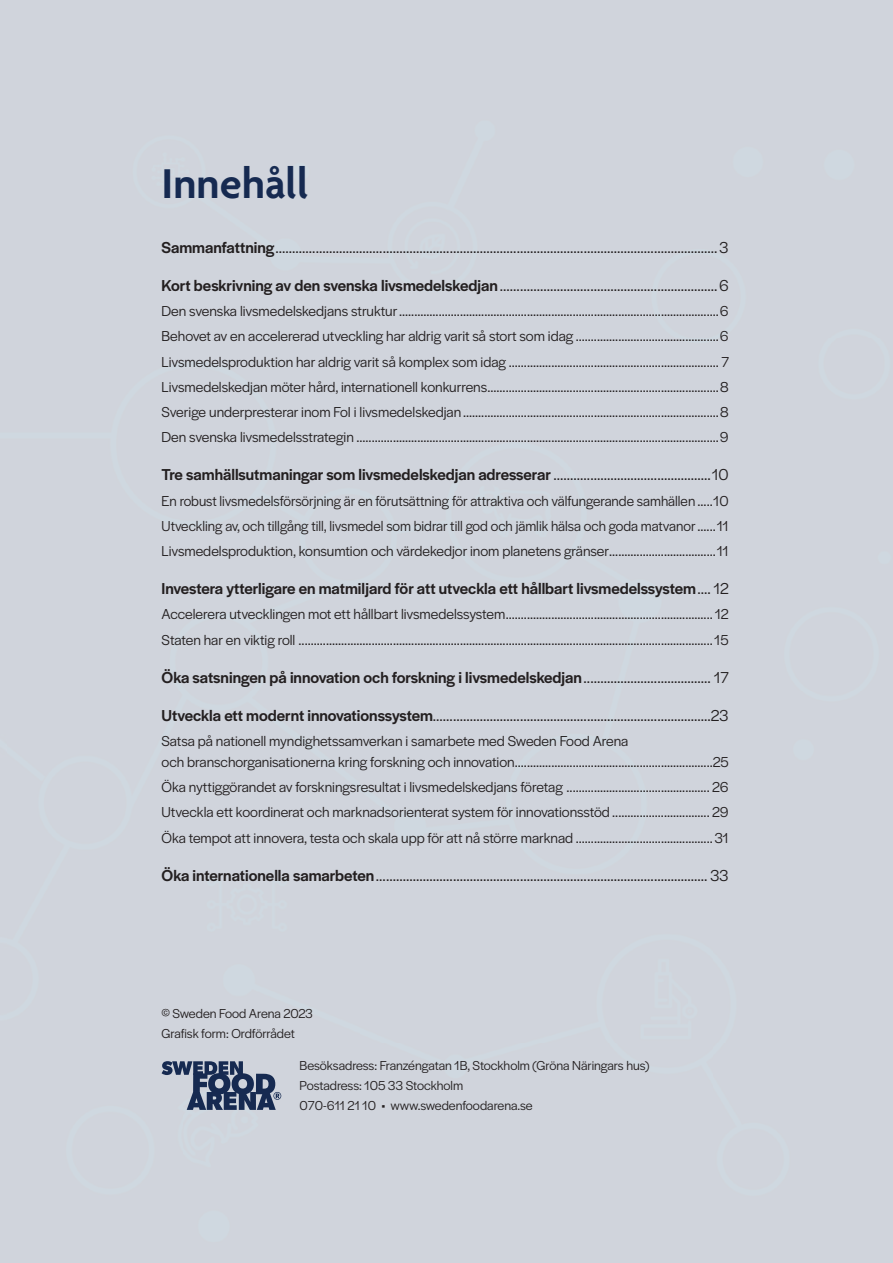
<style>
.page{position:relative;width:893px;height:1263px;background:#fff}
.page>*{position:absolute;margin:0;border:0;box-sizing:border-box;transform-origin:0 0}
.t1{font:600 45px "Agenda";color:#162a51}
.t2{font:16.5px "Halyard Display";color:#231f20}
.t3{font:500 16.5px "Halyard Display";color:#231f20}
.t4{font:15px/25.2px "Halyard Display";color:#231f20;text-align:justify}
.t5{font:13.5px/19.8px "Halyard Display";letter-spacing:-.005em;color:#231f20}
.s1{font-weight:500}
.s2{font-weight:400}
</style>
<div class="page">
<svg style="left:162px;top:1061px;width:119px;height:49px;background:#707c94"></svg>
<h1 class="t1" style="left:162px;top:161px;width:148px">Innehåll</h1>
<p class="t2" style="left:162px;top:239px;width:569px"><span class="s1">Sammanfattning</span> ....................................................................................................................................3</p>
<p class="t2" style="left:162px;top:277px;width:569px"><span class="s1">Kort beskrivning av den svenska livsmedelskedjan</span> .................................................................6</p>
<p class="t4" style="left:162px;top:299px;width:569px">Den svenska livsmedelskedjans struktur .........................................................................................................6<br>Behovet av en accelererad utveckling har aldrig varit så stort som idag ...............................................6<br>Livsmedelsproduktion har aldrig varit så komplex som idag ..................................................................... 7<br>Livsmedelskedjan möter hård, internationell konkurrens ............................................................................8<br>Sverige underpresterar inom FoI i livsmedelskedjan ....................................................................................8<br>Den svenska livsmedelsstrategin .......................................................................................................................9</p>
<p class="t3" style="left:162px;top:466px;width:569px">Tre samhällsutmaningar som livsmedelskedjan adresserar <span class="s2">...............................................10</span></p>
<p class="t4" style="left:162px;top:488px;width:569px">En robust livsmedelsförsörjning är en förutsättning för attraktiva och välfungerande samhällen .....10<br>Utveckling av, och tillgång till, livsmedel som bidrar till god och jämlik hälsa och goda matvanor ......11<br>Livsmedelsproduktion, konsumtion och värdekedjor inom planetens gränser ...................................11</p>
<p class="t3" style="left:162px;top:580px;width:569px">Investera ytterligare en matmiljard för att utveckla ett hållbart livsmedelssystem <span class="s2">.... 12</span></p>
<p class="t4" style="left:162px;top:602px;width:569px">Accelerera utvecklingen mot ett hållbart livsmedelssystem .................................................................... 12<br>Staten har en viktig roll ........................................................................................................................................15</p>
<p class="t3" style="left:162px;top:669px;width:569px">Öka satsningen på innovation och forskning i livsmedelskedjan <span class="s2">...................................... 17</span></p>
<p class="t2" style="left:162px;top:706px;width:569px"><span class="s1">Utveckla ett modernt innovationssystem</span>...................................................................................23</p>
<p class="t4" style="left:162px;top:731px;width:569px;line-height:21px">Satsa på nationell myndighetssamverkan i samarbete med Sweden Food Arena<br>och branschorganisationerna kring forskning och innovation .................................................................25</p>
<p class="t4" style="left:162px;top:775px;width:569px">Öka nyttiggörandet av forskningsresultat i livsmedelskedjans företag ............................................... 26<br>Utveckla ett koordinerat och marknads orienterat system för innovationsstöd ................................ 29<br>Öka tempot att innovera, testa och skala upp för att nå större marknad .............................................31</p>
<p class="t2" style="left:162px;top:866px;width:569px"><span class="s1">Öka internationella samarbeten</span> ................................................................................................... 33</p>
<p class="t5" style="left:162px;top:1003px;width:153px">© Sweden Food Arena 2023<br>Grafisk form: Ordförrådet</p>
<p class="t5" style="left:300px;top:1056px;width:351px">Besöksadress: Franzéngatan 1B, Stockholm (Gröna Näringars hus)<br>Postadress: 105 33 Stockholm<br>070-611 21 10 • www.swedenfoodarena.se</p>
</div>
